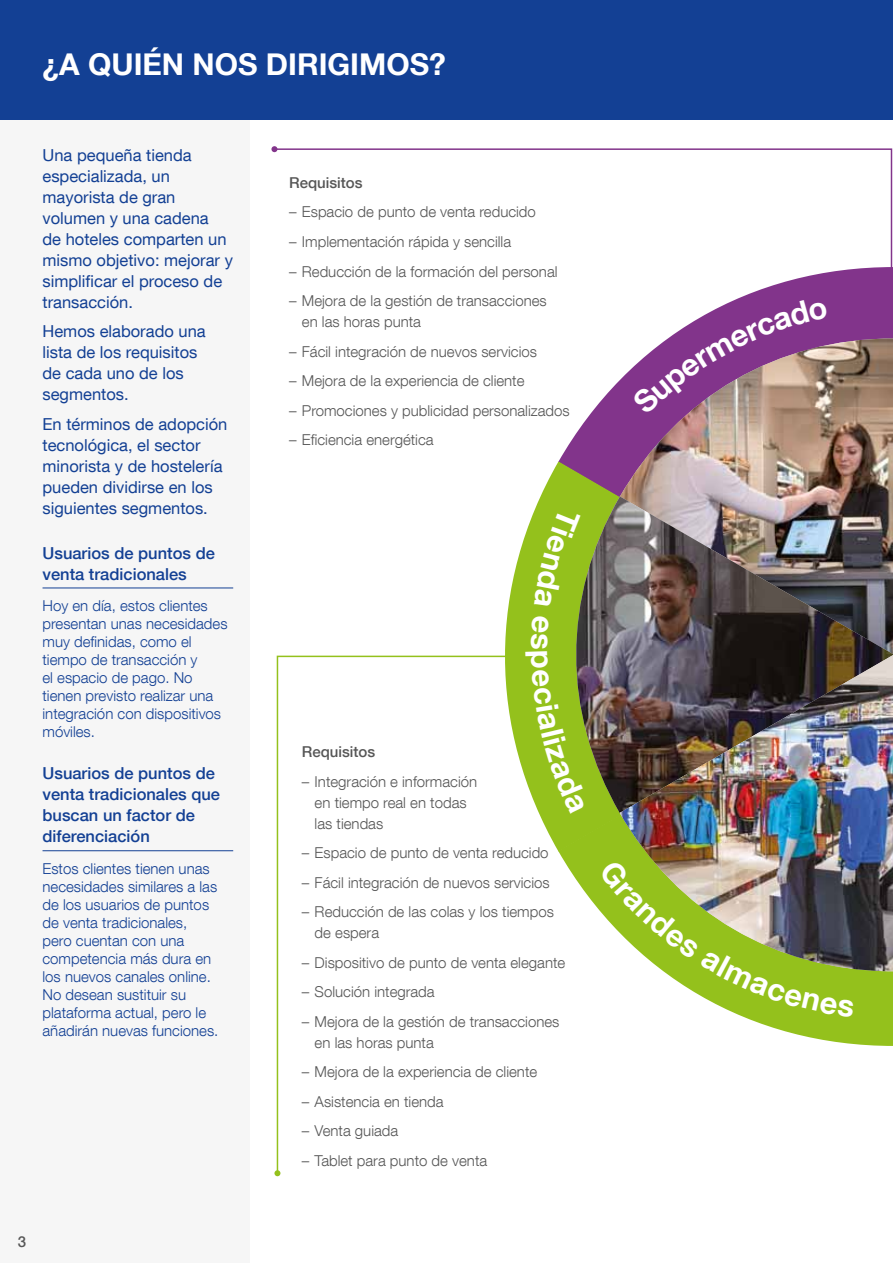
<style>
.page{position:relative;width:893px;height:1263px;background:#fff}
.page>*{position:absolute;margin:0;border:0;box-sizing:border-box;transform-origin:0 0}
.t1{font:700 30px "Helvetica Neue LT Com";color:#fff}
.t2{font:16.5px/21px "Helvetica Neue LT Com";color:#134094}
.t3{font:500 16.5px/21px "Helvetica Neue LT Com";color:#134094}
.t4{font:300 15px/21px "Helvetica Neue LT Com";color:#565656}
.t5{font:300 15px/18px "Helvetica Neue LT Com";color:#134094}
.t6{font:500 15px "Helvetica Neue LT Com";color:#565656}
</style>
<div class="page">
<div style="left:0;top:0;width:250px;height:1263px;background:#f6f6f6"></div>
<div style="left:0;top:0;width:893px;height:119px;background:#134094"></div>
<hr style="left:43px;top:588px;width:190px;height:1px;background:#134094">
<hr style="left:43px;top:850px;width:190px;height:1px;background:#134094">
<svg style="left:274px;top:148px;width:619px;height:119px"></svg>
<svg style="left:271px;top:146px;width:6px;height:6px"></svg>
<svg style="left:559px;top:267px;width:334px;height:194px"></svg>
<svg style="left:505px;top:461px;width:115px;height:390px"></svg>
<svg style="left:558px;top:813px;width:335px;height:233px"></svg>
<img style="left:620px;top:338px;width:273px;height:158px">
<img style="left:575px;top:496px;width:318px;height:317px">
<img style="left:620px;top:654px;width:273px;height:317px">
<svg style="left:276px;top:655px;width:240px;height:520px"></svg>
<svg style="left:274px;top:1170px;width:6px;height:6px"></svg>
<svg style="left:631px;top:300px;width:197px;height:115px;background:#a16c9b"></svg>
<svg style="left:598px;top:859px;width:256px;height:158px"></svg>
<div style="left:534px;top:507px;width:47px;height:100px;background:#94c11c"></div>
<svg style="left:526px;top:616px;width:59px;height:198px;background:#90b922"></svg>
<h1 class="t1" style="left:43px;top:45px;width:263px">¿A QUIÉN NOS DIRIGIM</h1>
<h1 class="t1" style="left:386px;top:45px;width:61px">OS?</h1>
<p class="t2" style="left:43px;top:144px;width:192px">Una pequeña tienda especializada, un mayorista de gran volumen y una cadena<br>de hoteles comparten un mismo objetivo: mejorar y simplificar el proceso de transacción.</p>
<p class="t2" style="left:43px;top:320px;width:165px">Hemos elaborado una lista de los requisitos de cada uno de los segmentos.</p>
<p class="t2" style="left:43px;top:413px;width:186px">En términos de adopción tecnológica, el sector minorista y de hostelería pueden dividirse en los siguientes segmentos.</p>
<p class="t3" style="left:43px;top:542px;width:174px">Usuarios de puntos de venta tradicionales</p>
<p class="t5" style="left:43px;top:597px;width:187px">Hoy en día, estos clientes presentan unas necesidades muy definidas, como el tiempo de transacción y<br>el espacio de pago. No tienen previsto realizar una integración con dispositivos móviles.</p>
<p class="t3" style="left:43px;top:763px;width:179px">Usuarios de puntos de venta tradicionales que buscan un factor de diferenciación</p>
<p class="t5" style="left:43px;top:859px;width:177px">Estos clientes tienen unas necesidades similares a las de los usuarios de puntos de venta tradicionales, pero cuentan con una competencia más dura en los nuevos canales online.<br>No desean sustituir su plataforma actual, pero le añadirán nuevas funciones.</p>
<p class="t6" style="left:18px;top:1233px;width:10px">3</p>
<p class="t6" style="left:289px;top:174px;width:75px">Requisitos</p>
<p class="t4" style="left:289px;top:201px;width:248px">– Espacio de punto de venta reducido</p>
<p class="t4" style="left:289px;top:231px;width:223px">– Implementación rápida y sencilla</p>
<p class="t4" style="left:289px;top:260px;width:270px">– Reducción de la formación del personal</p>
<p class="t4" style="left:302px;top:290px;width:246px;text-indent:-13px">– Mejora de la gestión de transacciones en las horas punta</p>
<p class="t4" style="left:289px;top:340px;width:249px">– Fácil integración de nuevos servicios</p>
<p class="t4" style="left:289px;top:370px;width:237px">– Mejora de la experiencia de cliente</p>
<p class="t4" style="left:289px;top:399px;width:282px">– Promociones y publicidad personalizados</p>
<p class="t4" style="left:289px;top:429px;width:146px">– Eficiencia energética</p>
<p class="t6" style="left:302px;top:743px;width:75px">Requisitos</p>
<p class="t4" style="left:315px;top:770px;width:164px;text-indent:-13px">– Integración e información en tiempo real en todas las tiendas</p>
<p class="t4" style="left:302px;top:842px;width:248px">– Espacio de punto de venta reducido</p>
<p class="t4" style="left:302px;top:871px;width:249px">– Fácil integración de nuevos servicios</p>
<p class="t4" style="left:315px;top:901px;width:241px;text-indent:-13px">– Reducción de las colas y los tiempos de espera</p>
<p class="t4" style="left:302px;top:951px;width:265px">– Dispositivo de punto de venta elegante</p>
<p class="t4" style="left:302px;top:981px;width:134px">– Solución integrada</p>
<p class="t4" style="left:315px;top:1010px;width:246px;text-indent:-13px">– Mejora de la gestión de transacciones en las horas punta</p>
<p class="t4" style="left:302px;top:1061px;width:237px">– Mejora de la experiencia de cliente</p>
<p class="t4" style="left:302px;top:1090px;width:143px">– Asistencia en tienda</p>
<p class="t4" style="left:302px;top:1120px;width:98px">– Venta guiada</p>
<p class="t4" style="left:302px;top:1149px;width:187px">– Tablet para punto de venta</p>
</div>
